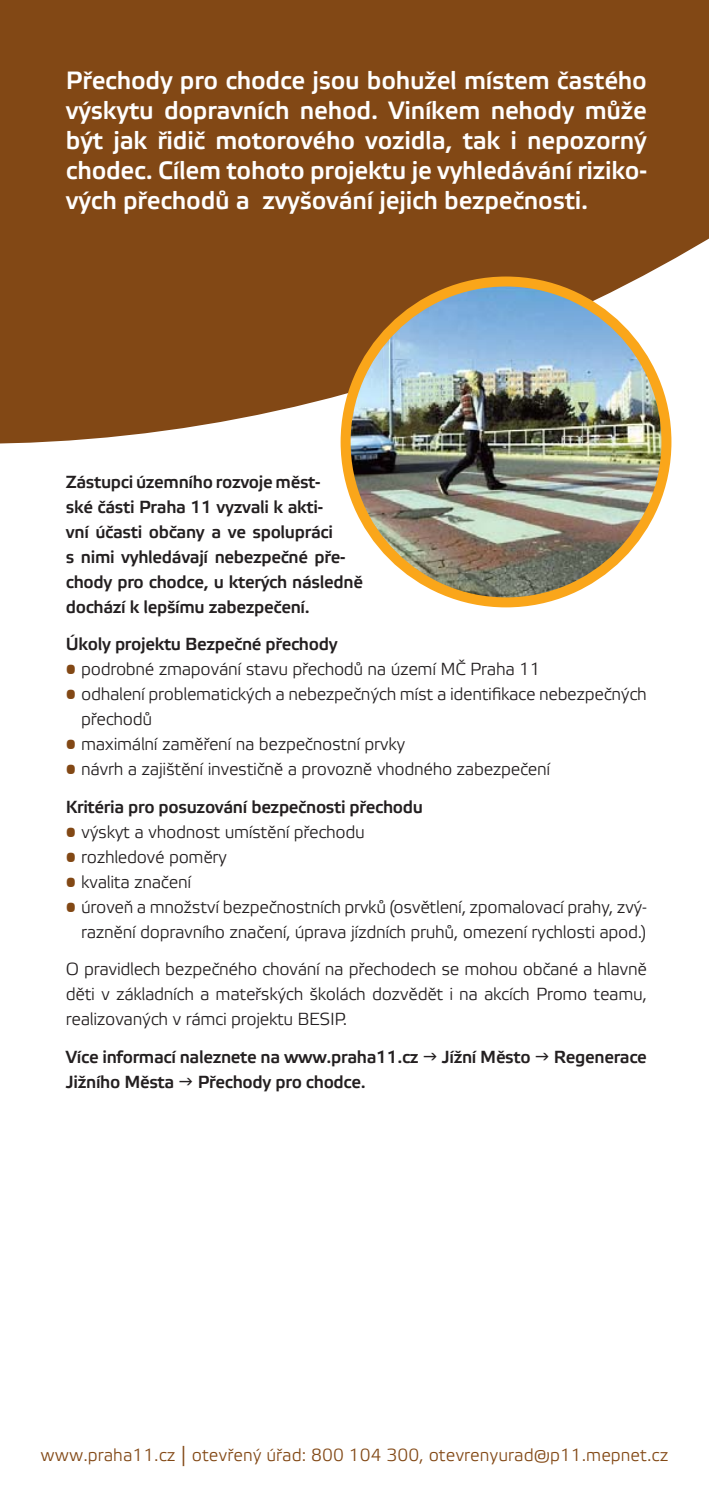
<style>
.page{position:relative;width:709px;height:1489px;background:#fff}
.page>*{position:absolute;margin:0;border:0;box-sizing:border-box;transform-origin:0 0}
.t1{font:25px/30px "Etelka Medium Pro";letter-spacing:-.01em;color:#fff;text-align:justify}
.t2{font:17.5px/25px "Etelka Light Pro";letter-spacing:-.02em;color:#231f20}
.t3{font:17.5px/25px "Etelka Medium Pro";letter-spacing:-.02em;color:#231f20}
.t4{font:17.5px "Etelka Light Pro";color:#824815}
.s1{color:#824815}
.s2{font-size:20px}
</style>
<div class="page">
<svg style="left:0;top:0;width:709px;height:444px;fill:#824815"></svg>
<img style="left:345px;top:282px;width:321px;height:319px;border-radius:50%">
<div style="left:340px;top:276px;width:331px;height:331px;border:10px solid #faa61a;border-radius:50%"></div>
<p class="t1" style="left:66px;top:67px;width:582px">Přechody pro chodce jsou bohužel místem častého výskytu dopravních nehod. Viníkem nehody může být jak řidič motorového vozidla, tak i nepozorný chodec. Cílem tohoto projektu je vyhledávání riziko&shy;vých přechodů a zvyšování jejich bezpečnosti.</p>
<p class="t3" style="left:66px;top:470px;width:298px">Zástupci územního rozvoje měst-<br>ské části Praha 11 vyzvali k akti-<br>vní účasti občany a ve spolupráci<br>s nimi vyhledávají nebezpečné pře&shy;chody pro chodce, u kterých následně dochází k lepšímu zabezpečení.</p>
<p class="t3" style="left:66px;top:633px;width:273px">Úkoly projektu Bezpečné přechody</p>
<p class="t2" style="left:66px;top:658px;width:476px"><span class="s1">•</span> podrobné zmapování stavu přechodů na území MČ Praha 11</p>
<p class="t2" style="left:81px;top:683px;width:567px;text-indent:-15px"><span class="s1">•</span> odhalení problematických a nebezpečných míst a identifikace nebezpečných přechodů</p>
<p class="t2" style="left:66px;top:733px;width:341px"><span class="s1">•</span> maximální zaměření na bezpečnostní prvky</p>
<p class="t2" style="left:66px;top:758px;width:486px"><span class="s1">•</span> návrh a zajištění investičně a provozně vhodného zabezpečení</p>
<p class="t3" style="left:66px;top:795px;width:358px">Kritéria pro posuzování bezpečnosti přechodu</p>
<p class="t2" style="left:66px;top:821px;width:300px"><span class="s1">•</span> výskyt a vhodnost umístění přechodu</p>
<p class="t2" style="left:66px;top:846px;width:163px"><span class="s1">•</span> rozhledové poměry</p>
<p class="t2" style="left:66px;top:871px;width:127px"><span class="s1">•</span> kvalita značení</p>
<p class="t2" style="left:66px;top:896px;width:582px;text-align:right"><span class="s1">•</span> úroveň a množství bezpečnostních prvků (osvětlení, zpomalovací prahy, zvý&shy;raznění dopravního značení, úprava jízdních pruhů, omezení rychlosti apod.)</p>
<p class="t2" style="left:66px;top:958px;width:582px;text-align:justify">O pravidlech bezpečného chování na přechodech se mohou občané a hlavně děti v základních a mateřských školách dozvědět i na akcích Promo teamu, realizovaných v rámci projektu BESIP.</p>
<p class="t3" style="left:66px;top:1045px;width:354px">Více informací naleznete na www.praha11.cz</p>
<p class="t3" style="left:442px;top:1045px;width:90px">Jížní Město</p>
<p class="t3" style="left:554px;top:1045px;width:94px">Regenerace</p>
<p class="t3" style="left:66px;top:1070px;width:110px">Jižního Města</p>
<p class="t3" style="left:198px;top:1070px;width:169px">Přechody pro chodce.</p>
<p class="t4" style="left:41px;top:1448px;width:629px">www.praha11.cz <span class="s2">|</span> otevřený úřad: 800 104 300, otevrenyurad@p11.mepnet.cz</p>
</div>
